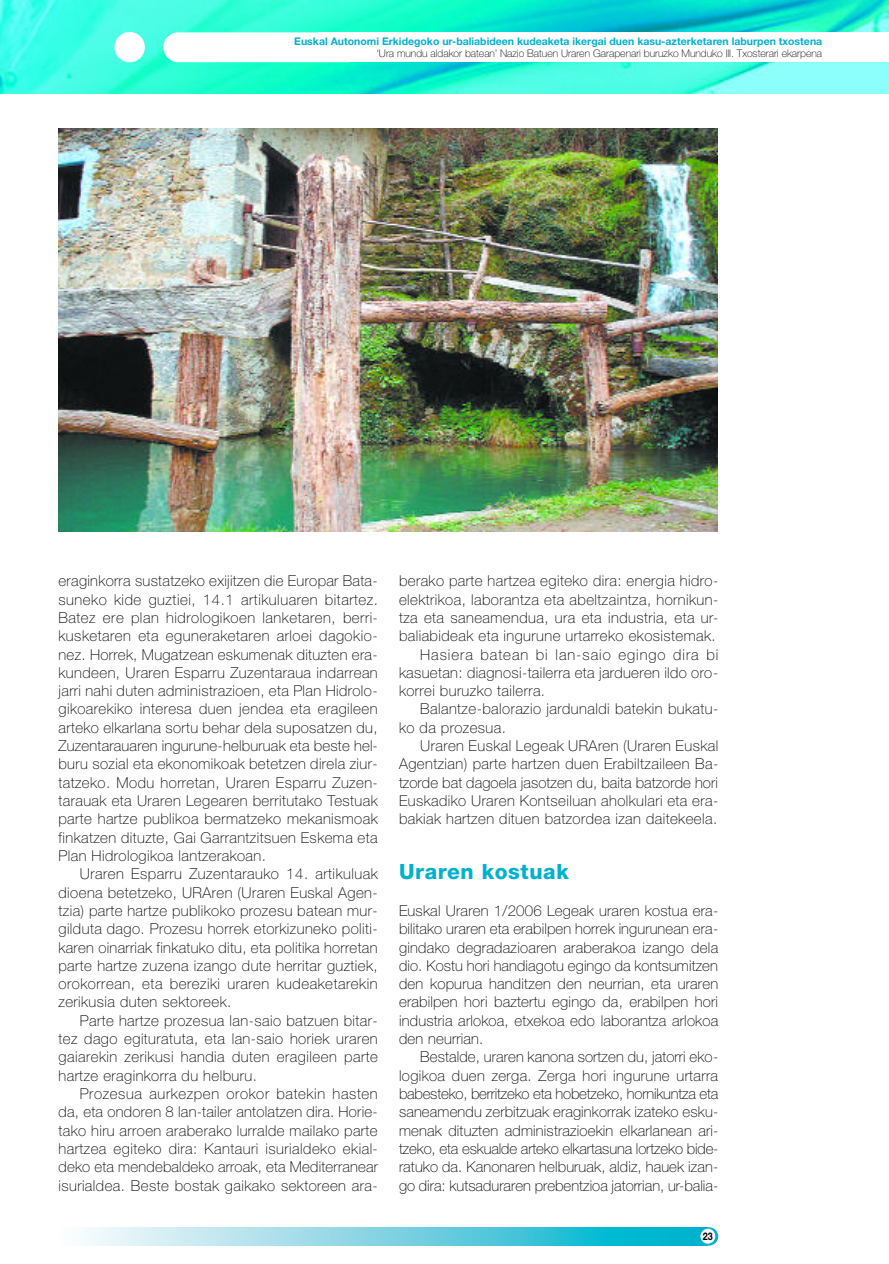
<style>
.page{position:relative;width:889px;height:1264px;background:#fff}
.page>*{position:absolute;margin:0;border:0;box-sizing:border-box;transform-origin:0 0}
.t1{font:800 21px "Helvetica Neue";letter-spacing:.03em;color:#00b1cd}
.t2{font:100 15px/18.3px "Helvetica Neue";letter-spacing:.03em;color:#000;text-align:justify}
.t3{font:100 15px "Helvetica Neue";letter-spacing:.005em;color:#000}
.t4{font:100 15px "Helvetica Neue";letter-spacing:.065em;color:#000}
.t5{font:700 10.5px "Helvetica Neue";color:#00b1cd}
.t6{font:100 10.5px "Helvetica Neue";color:#000}
.t7{font:700 10.5px "Helvetica Neue";color:#000;scale:.85 1}
</style>
<div class="page">
<img style="left:0;top:0;width:888px;height:1246px">
<p class="t5" style="left:294px;top:37px;width:529px">Euskal Autonomi Erkidegoko ur-baliabideen kudeaketa ikergai duen kasu-azterketaren laburpen txostena</p>
<p class="t6" style="left:376px;top:49px;width:446px">‘Ura mundu aldakor batean’ Nazio Batuen Uraren Garapenari buruzko Munduko III. Txosterari ekarpena</p>
<p class="t2" style="left:58px;top:573px;width:321px">eraginkorra sustatzeko exijitzen die Europar Bata&shy;suneko kide guztiei, 14.1 artikuluaren bitartez.<br>Batez ere plan hidrologikoen lanketaren, berri&shy;kusketaren eta eguneraketaren arloei dagokio&shy;nez. Horrek, Mugatzean eskumenak dituzten era&shy;kundeen, Uraren Esparru Zuzentaraua indarrean jarri nahi duten administrazioen, eta Plan Hidrolo&shy;gikoarekiko interesa duen jendea eta eragileen arteko elkarlana sortu behar dela suposatzen du, Zuzentarauaren ingurune-helburuak eta beste hel&shy;buru sozial eta ekonomikoak betetzen direla ziur&shy;tatzeko. Modu horretan, Uraren Esparru Zuzen&shy;tarauak eta Uraren Legearen berritutako Testuak parte hartze publikoa bermatzeko mekanismoak finkatzen dituzte, Gai Garrantzitsuen Eskema eta Plan Hidrologikoa lantzerakoan.</p>
<p class="t2" style="left:58px;top:866px;width:321px;text-indent:21px">Uraren Esparru Zuzentarauko 14. artikuluak dioena betetzeko, URAren (Uraren Euskal Agen&shy;tzia) parte hartze publikoko prozesu batean mur&shy;gilduta dago. Prozesu horrek etorkizuneko politi&shy;karen oinarriak finkatuko ditu, eta politika horretan parte hartze zuzena izango dute herritar guztiek, orokorrean, eta bereziki uraren kudeaketarekin zerikusia duten sektoreek.</p>
<p class="t2" style="left:58px;top:1013px;width:321px;text-indent:21px">Parte hartze prozesua lan-saio batzuen bitar&shy;tez dago egituratuta, eta lan-saio horiek uraren gaiarekin zerikusi handia duten eragileen parte hartze eraginkorra du helburu.</p>
<p class="t2" style="left:58px;top:1086px;width:321px;text-indent:21px">Prozesua aurkezpen orokor batekin hasten da, eta ondoren 8 lan-tailer antolatzen dira. Horie&shy;tako hiru arroen araberako lurralde mailako parte hartzea egiteko dira: Kantauri isurialdeko ekial&shy;deko eta mendebaldeko arroak, eta Mediterranear isurialdea. Beste bostak gaikako sektoreen ara-</p>
<p class="t2" style="left:399px;top:573px;width:320px">berako parte hartzea egiteko dira: energia hidro-</p>
<p class="t2" style="left:399px;top:591px;width:320px">elektrikoa, laborantza eta abeltzaintza, hornikun-</p>
<p class="t2" style="left:399px;top:610px;width:320px">tza eta saneamendua, ura eta industria, eta ur-</p>
<p class="t2" style="left:399px;top:628px;width:318px">baliabideak eta ingurune urtarreko ekosistemak.</p>
<p class="t4" style="left:420px;top:649px;width:299px">Hasiera batean bi lan-saio egingo dira bi</p>
<p class="t2" style="left:399px;top:665px;width:320px">kasuetan: diagnosi-tailerra eta jardueren ildo oro-</p>
<p class="t2" style="left:399px;top:683px;width:147px">korrei buruzko tailerra.</p>
<p class="t2" style="left:420px;top:701px;width:299px">Balantze-balorazio jardunaldi batekin bukatu-</p>
<p class="t2" style="left:399px;top:720px;width:108px">ko da prozesua.</p>
<p class="t2" style="left:420px;top:738px;width:299px">Uraren Euskal Legeak URAren (Uraren Euskal</p>
<p class="t2" style="left:399px;top:756px;width:321px">Agentzian) parte hartzen duen Erabiltzaileen Ba-</p>
<p class="t3" style="left:399px;top:777px;width:320px">tzorde bat dagoela jasotzen du, baita batzorde hori</p>
<p class="t2" style="left:399px;top:793px;width:320px">Euskadiko Uraren Kontseiluan aholkulari eta era-</p>
<p class="t2" style="left:399px;top:811px;width:319px">bakiak hartzen dituen batzordea izan daitekeela.</p>
<h1 class="t1" style="left:399px;top:864px;width:171px">Uraren kostuak</h1>
<p class="t2" style="left:399px;top:903px;width:321px">Euskal Uraren 1/2006 Legeak uraren kostua era&shy;bilitako uraren eta erabilpen horrek ingurunean era&shy;gindako degradazioaren araberakoa izango dela dio. Kostu hori handiagotu egingo da kontsumitzen den kopurua handitzen den neurrian, eta uraren erabilpen hori baztertu egingo da, erabilpen hori industria arlokoa, etxekoa edo laborantza arlokoa den neurrian.</p>
<p class="t2" style="left:399px;top:1049px;width:321px;text-indent:21px">Bestalde, uraren kanona sortzen du, jatorri eko&shy;logikoa duen zerga. Zerga hori ingurune urtarra babesteko, berritzeko eta hobetzeko, hornikuntza eta saneamendu zerbitzuak eraginkorrak izateko esku&shy;menak dituzten administrazioekin elkarlanean ari&shy;tzeko, eta eskualde arteko elkartasuna lortzeko bide&shy;ratuko da. Kanonaren helburuak, aldiz, hauek izan&shy;go dira: kutsaduraren prebentzioa jatorrian, ur-balia-</p>
<p class="t7" style="left:702px;top:1232px;width:13px">23</p>
</div>
